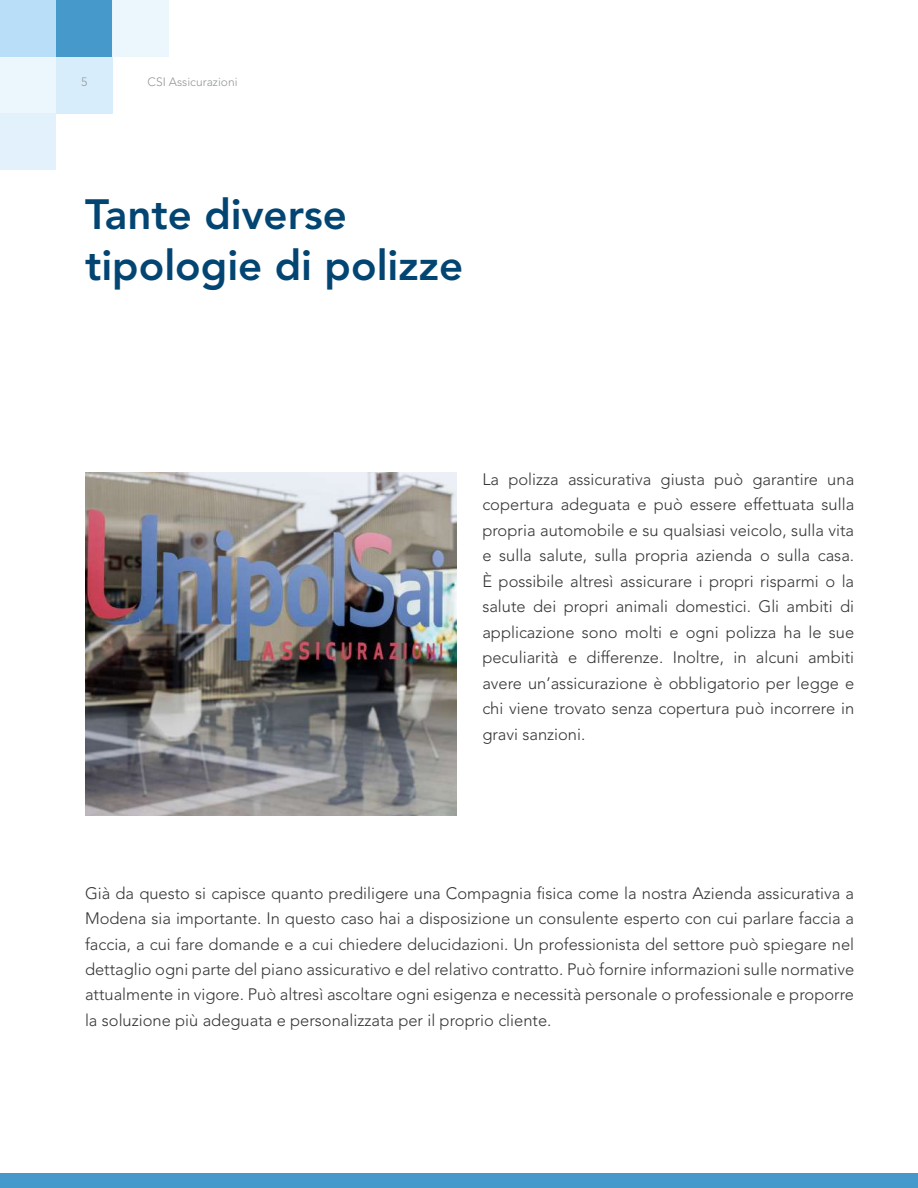
<style>
.page{position:relative;width:918px;height:1188px;background:#fff}
.page>*{position:absolute;margin:0;border:0;box-sizing:border-box;transform-origin:0 0}
.t1{font:800 42px/50.4px "Avenir LT Std";color:#034572}
.t2{font:300 16.5px/25.5px "Avenir LT Std";color:#363536;text-align:justify}
.t3{font:300 12px "Avenir LT Std";color:#949699}
</style>
<div class="page">
<div style="left:0;top:1174px;width:918px;height:14px;background:#4197ca"></div>
<img style="left:85px;top:472px;width:372px;height:344px">
<div style="left:56px;top:0;width:56px;height:57px;background:#4197ca"></div>
<div style="left:0;top:57px;width:56px;height:56px;background:#ecf6fd"></div>
<div style="left:112px;top:0;width:57px;height:57px;background:#ecf6fd"></div>
<div style="left:0;top:113px;width:56px;height:57px;background:#e2f1fc"></div>
<div style="left:56px;top:57px;width:56px;height:56px;background:#d8edfb"></div>
<div style="left:0;top:0;width:56px;height:57px;background:#b7dff7"></div>
<p class="t3" style="left:81px;top:74px;width:8px">5</p>
<p class="t3" style="left:148px;top:74px;width:92px">CSI Assicurazioni</p>
<h1 class="t1" style="left:85px;top:190px;width:380px">Tante diverse tipologie di polizze</h1>
<p class="t2" style="left:482px;top:467px;width:373px">La polizza assicurativa giusta può garantire una copertura adeguata e può essere effettuata sulla propria automobile e su qualsiasi veicolo, sulla vita e sulla salute, sulla propria azienda o sulla casa.<br>È possibile altresì assicurare i propri risparmi o la salute dei propri animali domestici. Gli ambiti di applicazione sono molti e ogni polizza ha le sue peculiarità e differenze. Inoltre, in alcuni ambiti avere un’assicurazione è obbligatorio per legge e chi viene trovato senza copertura può incorrere in gravi sanzioni.</p>
<p class="t2" style="left:85px;top:880px;width:771px">Già da questo si capisce quanto prediligere una Compagnia fisica come la nostra Azienda assicurativa a Modena sia importante. In questo caso hai a disposizione un consulente esperto con cui parlare faccia a faccia, a cui fare domande e a cui chiedere delucidazioni. Un professionista del settore può spiegare nel dettaglio ogni parte del piano assicurativo e del relativo contratto. Può fornire informazioni sulle normative attualmente in vigore. Può altresì ascoltare ogni esigenza e necessità personale o professionale e proporre la soluzione più adeguata e personalizzata per il proprio cliente.</p>
</div>
